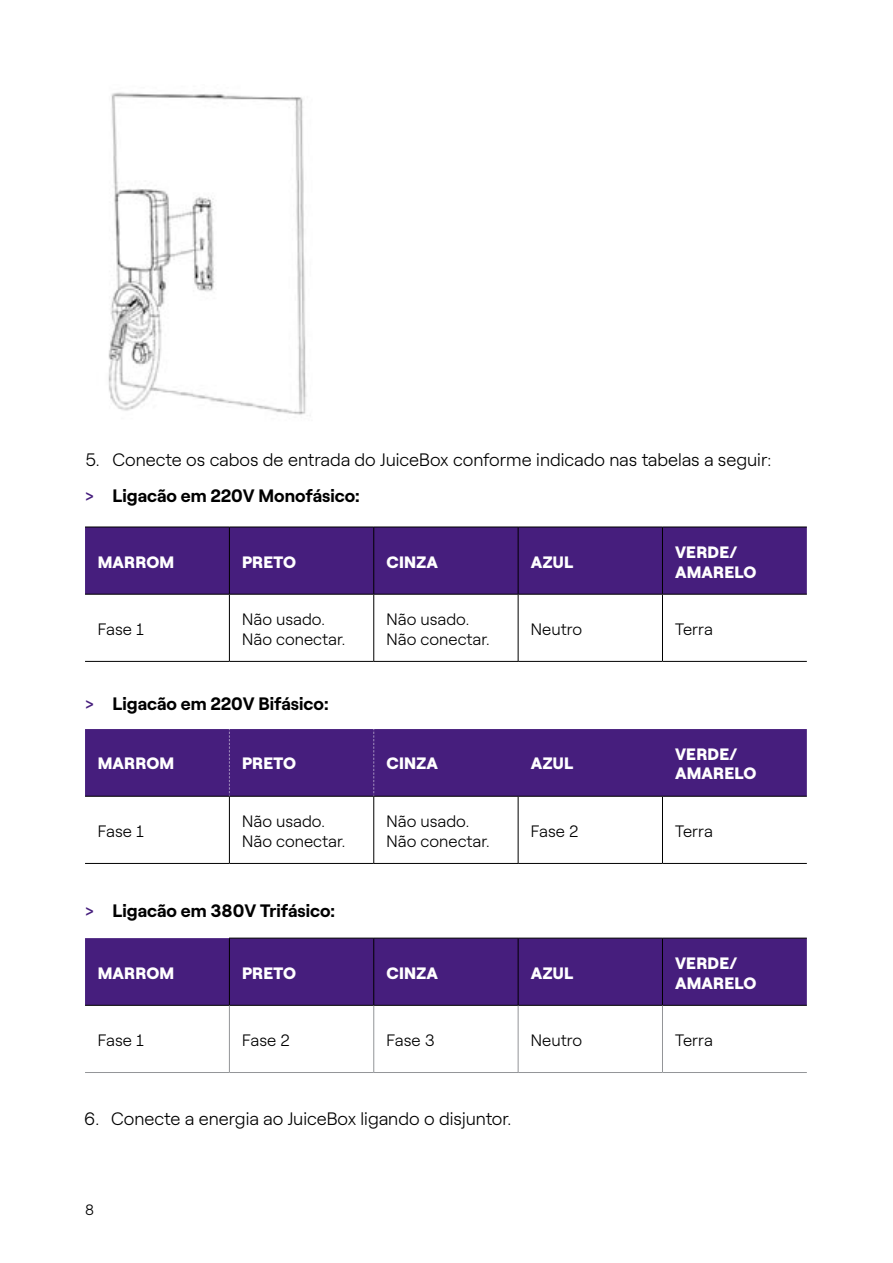
<style>
.page{position:relative;width:893px;height:1263px;background:#fff}
.page>*{position:absolute;margin:0;border:0;box-sizing:border-box;transform-origin:0 0}
.t1{font:300 18px/35.5px "Roobert ENEL";color:#000}
.t2{font:700 18px "Roobert ENEL";color:#000}
.t3{font:300 16.5px/19.8px "Roobert ENEL";color:#000}
.t4{font:900 16.5px/19.8px "Roobert ENEL";letter-spacing:.005em;color:#fff}
.t5{font:300 15px "Roobert ENEL";color:#000}
.s1{font-weight:400;color:#461e7d}
.s2{font-weight:700}
</style>
<div class="page">
<img style="left:108px;top:92px;width:199px;height:323px">
<div style="left:85px;top:528px;width:722px;height:66px;background:#461e7d"></div>
<hr style="left:85px;top:527px;width:144px;height:1px;background:#000">
<hr style="left:229px;top:527px;width:145px;height:1px;background:#000">
<hr style="left:374px;top:527px;width:144px;height:1px;background:#000">
<hr style="left:518px;top:527px;width:144px;height:1px;background:#000">
<hr style="left:662px;top:527px;width:145px;height:1px;background:#000">
<hr style="left:229px;top:527px;width:1px;height:67px;background:#000">
<hr style="left:373px;top:527px;width:1px;height:67px;background:#000">
<hr style="left:518px;top:527px;width:1px;height:67px;background:#000">
<hr style="left:662px;top:527px;width:1px;height:67px;background:#000">
<hr style="left:85px;top:594px;width:144px;height:1px;background:#000">
<hr style="left:229px;top:594px;width:145px;height:1px;background:#000">
<hr style="left:374px;top:594px;width:144px;height:1px;background:#000">
<hr style="left:518px;top:594px;width:144px;height:1px;background:#000">
<hr style="left:662px;top:594px;width:145px;height:1px;background:#000">
<hr style="left:85px;top:661px;width:144px;height:1px;background:#000">
<hr style="left:229px;top:661px;width:145px;height:1px;background:#000">
<hr style="left:374px;top:661px;width:144px;height:1px;background:#000">
<hr style="left:518px;top:661px;width:144px;height:1px;background:#000">
<hr style="left:662px;top:661px;width:145px;height:1px;background:#000">
<hr style="left:229px;top:595px;width:1px;height:66px;background:#000">
<hr style="left:373px;top:595px;width:1px;height:66px;background:#000">
<hr style="left:518px;top:595px;width:1px;height:66px;background:#000">
<hr style="left:662px;top:595px;width:1px;height:66px;background:#000">
<div style="left:85px;top:729px;width:722px;height:67px;background:#461e7d"></div>
<svg style="left:229px;top:729px;width:1px;height:67px"></svg>
<svg style="left:373px;top:729px;width:1px;height:67px"></svg>
<hr style="left:85px;top:796px;width:144px;height:1px;background:#000">
<hr style="left:229px;top:796px;width:145px;height:1px;background:#000">
<hr style="left:374px;top:796px;width:144px;height:1px;background:#000">
<hr style="left:518px;top:796px;width:144px;height:1px;background:#000">
<hr style="left:662px;top:796px;width:145px;height:1px;background:#000">
<hr style="left:85px;top:863px;width:144px;height:1px;background:#000">
<hr style="left:229px;top:863px;width:145px;height:1px;background:#000">
<hr style="left:374px;top:863px;width:144px;height:1px;background:#000">
<hr style="left:518px;top:863px;width:144px;height:1px;background:#000">
<hr style="left:662px;top:863px;width:145px;height:1px;background:#000">
<hr style="left:229px;top:797px;width:1px;height:66px;background:#000">
<hr style="left:373px;top:797px;width:1px;height:66px;background:#000">
<hr style="left:518px;top:797px;width:1px;height:66px;background:#000">
<hr style="left:662px;top:797px;width:1px;height:66px;background:#000">
<div style="left:85px;top:938px;width:722px;height:67px;background:#461e7d"></div>
<hr style="left:229px;top:938px;width:145px;height:1px;background:#000">
<hr style="left:374px;top:938px;width:144px;height:1px;background:#000">
<hr style="left:518px;top:938px;width:144px;height:1px;background:#000">
<hr style="left:662px;top:938px;width:145px;height:1px;background:#000">
<hr style="left:229px;top:938px;width:1px;height:67px;background:#000">
<hr style="left:373px;top:938px;width:1px;height:67px;background:#000">
<hr style="left:518px;top:938px;width:1px;height:67px;background:#000">
<hr style="left:662px;top:938px;width:1px;height:67px;background:#000">
<hr style="left:85px;top:1005px;width:144px;height:1px;background:#000">
<hr style="left:229px;top:1005px;width:145px;height:1px;background:#000">
<hr style="left:374px;top:1005px;width:144px;height:1px;background:#000">
<hr style="left:518px;top:1005px;width:144px;height:1px;background:#000">
<hr style="left:662px;top:1005px;width:145px;height:1px;background:#000">
<hr style="left:229px;top:1006px;width:1px;height:66px;background:#939598">
<hr style="left:373px;top:1006px;width:1px;height:66px;background:#939598">
<hr style="left:518px;top:1006px;width:1px;height:66px;background:#939598">
<hr style="left:662px;top:1006px;width:1px;height:66px;background:#939598">
<hr style="left:85px;top:1072px;width:144px;height:1px;background:#939598">
<hr style="left:229px;top:1072px;width:145px;height:1px;background:#939598">
<hr style="left:374px;top:1072px;width:144px;height:1px;background:#939598">
<hr style="left:518px;top:1072px;width:144px;height:1px;background:#939598">
<hr style="left:662px;top:1072px;width:145px;height:1px;background:#939598">
<p class="t1" style="left:86px;top:441px;width:687px">5. Conecte os cabos de entrada do JuiceBox conforme indicado nas tabelas a seguir: <span class="s1">&gt;</span> <span class="s2">Ligacão em 220V Monofásico:</span></p>
<p class="t4" style="left:98px;top:550px;width:78px">MARROM</p>
<p class="t4" style="left:242px;top:550px;width:55px">PRETO</p>
<p class="t4" style="left:386px;top:550px;width:53px">CINZA</p>
<p class="t4" style="left:531px;top:550px;width:44px">AZUL</p>
<p class="t4" style="left:675px;top:540px;width:83px">VERDE/<br>AMARELO</p>
<p class="t3" style="left:98px;top:618px;width:48px">Fase 1</p>
<p class="t3" style="left:242px;top:608px;width:105px">Não usado.<br>Não conectar.</p>
<p class="t3" style="left:386px;top:608px;width:105px">Não usado.<br>Não conectar.</p>
<p class="t3" style="left:531px;top:618px;width:53px">Neutro</p>
<p class="t3" style="left:675px;top:618px;width:39px">Terra</p>
<p class="t2" style="left:86px;top:689px;width:244px"><span class="s1">&gt;</span> Ligacão em 220V Bifásico:</p>
<p class="t4" style="left:98px;top:752px;width:78px">MARROM</p>
<p class="t4" style="left:242px;top:752px;width:55px">PRETO</p>
<p class="t4" style="left:386px;top:752px;width:53px">CINZA</p>
<p class="t4" style="left:531px;top:752px;width:44px">AZUL</p>
<p class="t4" style="left:675px;top:742px;width:83px">VERDE/<br>AMARELO</p>
<p class="t3" style="left:98px;top:820px;width:48px">Fase 1</p>
<p class="t3" style="left:242px;top:810px;width:105px">Não usado.<br>Não conectar.</p>
<p class="t3" style="left:386px;top:810px;width:105px">Não usado.<br>Não conectar.</p>
<p class="t3" style="left:531px;top:820px;width:49px">Fase 2</p>
<p class="t3" style="left:675px;top:820px;width:39px">Terra</p>
<p class="t2" style="left:86px;top:897px;width:251px"><span class="s1">&gt;</span> Ligacão em 380V Trifásico:</p>
<p class="t4" style="left:98px;top:961px;width:78px">MARROM</p>
<p class="t4" style="left:242px;top:961px;width:55px">PRETO</p>
<p class="t4" style="left:386px;top:961px;width:53px">CINZA</p>
<p class="t4" style="left:531px;top:961px;width:44px">AZUL</p>
<p class="t4" style="left:675px;top:952px;width:83px">VERDE/<br>AMARELO</p>
<p class="t3" style="left:98px;top:1029px;width:48px">Fase 1</p>
<p class="t3" style="left:242px;top:1029px;width:49px">Fase 2</p>
<p class="t3" style="left:386px;top:1029px;width:50px">Fase 3</p>
<p class="t3" style="left:531px;top:1029px;width:53px">Neutro</p>
<p class="t3" style="left:675px;top:1029px;width:39px">Terra</p>
<p class="t1" style="left:84px;top:1100px;width:429px">6. Conecte a energia ao JuiceBox ligando o disjuntor.</p>
<p class="t5" style="left:85px;top:1199px;width:10px">8</p>
</div>
